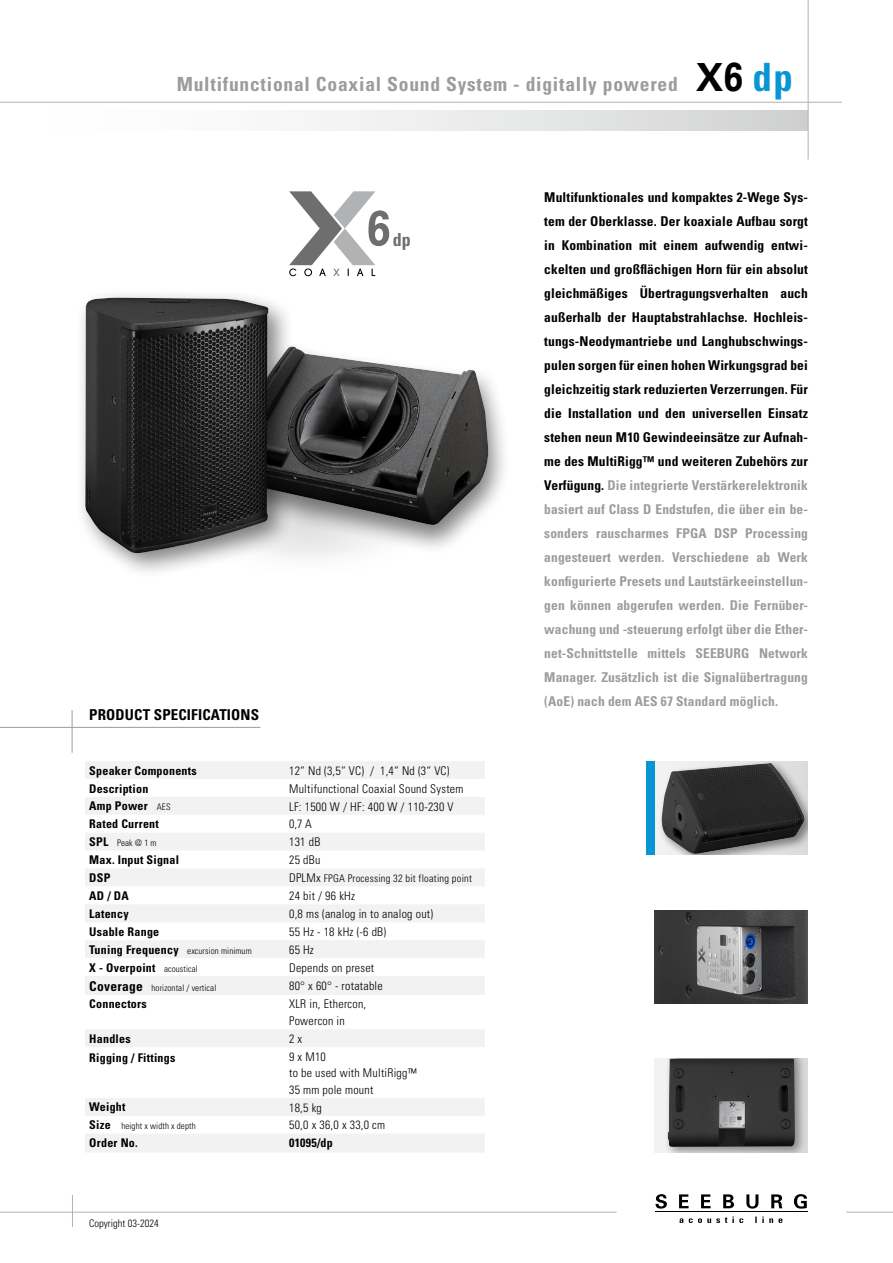
<style>
.page{position:relative;width:893px;height:1263px;background:#fff}
.page>*{position:absolute;margin:0;border:0;box-sizing:border-box;transform-origin:0 0}
.t1{font:700 condensed 39px "Univers";color:#0795d4}
.t2{font:700 condensed 19.5px "Univers";letter-spacing:.04em;color:#9c9c9d}
.t3{font:700 condensed 18px "Univers";color:#6e6e6e}
.t4{font:700 condensed 15px "Univers";letter-spacing:.01em;color:#000}
.t5{font:700 condensed 13.5px/24px "Univers";letter-spacing:.01em;color:#000;text-align:justify}
.t6{font:300 condensed 12px/16.5px "Univers";letter-spacing:.02em;color:#000}
.t7{font:700 condensed 12px "Univers";letter-spacing:.02em;color:#000}
.t8{font:300 condensed 12px "Univers LT";letter-spacing:.02em;color:#000}
.t9{font:300 condensed 10.5px "Univers LT";letter-spacing:.02em;color:#000}
.t10{font:300 condensed 10.5px "Univers";color:#000}
.t11{font:300 condensed 9px "Univers";letter-spacing:.01em;color:#000}
.s1{font-family:"Univers CE";font-stretch:normal;font-size:38.7px;color:#000}
.s2{font-family:"Univers CE";font-stretch:normal;font-size:40.5px;color:#000}
.s3{font-weight:300;font-size:9px}
.s4{font-weight:700;font-size:12px}
.s5{font-size:12px}
.s6{font-weight:700;font-size:13.5px}
.s7{color:#9c9c9d}
</style>
<div class="page">
<div style="left:658px;top:761px;width:150px;height:94px;background:#000;opacity:.45"></div>
<img style="left:661px;top:763px;width:144px;height:91px">
<hr style="left:0;top:727px;width:260px;height:1px;background:#9c9c9d">
<hr style="left:72px;top:710px;width:1px;height:43px;background:#9c9c9d">
<hr style="left:0;top:1212px;width:617px;height:1px;background:#b1b2b3">
<hr style="left:846px;top:1212px;width:47px;height:1px;background:#b1b2b3">
<hr style="left:655px;top:1211px;width:152px;height:1px;background:#000">
<svg style="left:679px;top:1216px;width:103px;height:7px"></svg>
<svg style="left:655px;top:1194px;width:12px;height:14px"></svg>
<svg style="left:679px;top:1194px;width:10px;height:14px"></svg>
<svg style="left:701px;top:1194px;width:10px;height:14px"></svg>
<svg style="left:723px;top:1194px;width:11px;height:14px"></svg>
<svg style="left:746px;top:1194px;width:12px;height:14px"></svg>
<svg style="left:771px;top:1194px;width:11px;height:14px"></svg>
<svg style="left:794px;top:1194px;width:13px;height:14px"></svg>
<hr style="left:72px;top:1195px;width:1px;height:32px;background:#b1b2b3">
<div style="left:646px;top:761px;width:9px;height:94px;background:#0795d4"></div>
<div style="left:655px;top:1059px;width:153px;height:93px;background:#f2f2f2"></div>
<div style="left:664px;top:1059px;width:143px;height:93px;background:#000;opacity:.4"></div>
<img style="left:668px;top:1059px;width:127px;height:88px">
<img style="left:655px;top:910px;width:153px;height:93px">
<div style="left:0;top:111px;width:808px;height:19px;background:linear-gradient(to right,#fff,#d4d5d5)"></div>
<hr style="left:0;top:102px;width:842px;height:1px;background:#b1b2b3">
<hr style="left:808px;top:0;width:1px;height:159px;background:#b1b2b3">
<svg style="left:289px;top:191px;width:100px;height:85px"></svg>
<div style="left:215px;top:341px;width:296px;height:214px;background:#000;opacity:.5"></div>
<div style="left:228px;top:337px;width:267px;height:202px;background:#000;opacity:.6"></div>
<div style="left:69px;top:275px;width:222px;height:309px;background:#000;opacity:.75"></div>
<svg style="left:85px;top:761px;width:400px;height:391px"></svg>
<h2 class="t2" style="left:177px;top:72px;width:503px">Multifunctional Coaxial Sound System - digitally powered</h2>
<h1 class="t1" style="left:696px;top:53px;width:99px"><span class="s1">X</span><span class="s2">6</span> dp</h1>
<h3 class="t3" style="left:393px;top:229px;width:19px">dp</h3>
<p class="t4" style="left:89px;top:706px;width:171px">PRODUCT SPECIFICATIONS</p>
<p class="t7" style="left:89px;top:763px;width:109px">Speaker Components</p>
<p class="t6" style="left:289px;top:762px;width:162px">12“ Nd (3,5“ VC) / 1,4“ Nd (3“ VC)</p>
<p class="t7" style="left:89px;top:781px;width:61px">Description</p>
<p class="t6" style="left:289px;top:780px;width:176px">Multifunctional Coaxial Sound System</p>
<p class="t7" style="left:89px;top:799px;width:83px">Amp Power <span class="s3">AES</span></p>
<p class="t6" style="left:289px;top:798px;width:166px">LF: 1500 W / HF: 400 W / 110-230 V</p>
<p class="t7" style="left:89px;top:817px;width:71px">Rated Current</p>
<p class="t6" style="left:289px;top:816px;width:24px">0,7 A</p>
<p class="t11" style="left:89px;top:837px;width:69px"><span class="s4">SPL</span> Peak @ 1 m</p>
<p class="t6" style="left:289px;top:833px;width:33px">131 dB</p>
<p class="t7" style="left:89px;top:852px;width:91px">Max. Input Signal</p>
<p class="t6" style="left:289px;top:851px;width:33px">25 dBu</p>
<p class="t7" style="left:89px;top:870px;width:23px">DSP</p>
<p class="t9" style="left:289px;top:872px;width:184px"><span class="s5">DPLMx</span> FPGA Processing 32 bit floating point</p>
<p class="t7" style="left:89px;top:888px;width:41px">AD / DA</p>
<p class="t8" style="left:289px;top:889px;width:67px">24 bit / 96 kHz</p>
<p class="t7" style="left:89px;top:906px;width:41px">Latency</p>
<p class="t8" style="left:289px;top:907px;width:146px">0,8 ms (analog in to analog out)</p>
<p class="t7" style="left:89px;top:924px;width:71px">Usable Range</p>
<p class="t6" style="left:289px;top:923px;width:98px">55 Hz - 18 kHz (-6 dB)</p>
<p class="t11" style="left:89px;top:945px;width:164px"><span class="s4">Tuning Frequency</span> excursion minimum</p>
<p class="t6" style="left:289px;top:941px;width:26px">65 Hz</p>
<p class="t7" style="left:89px;top:960px;width:110px">X - Overpoint <span class="s3">acoustical</span></p>
<p class="t6" style="left:289px;top:959px;width:87px">Depends on preset</p>
<p class="t11" style="left:89px;top:982px;width:129px"><span class="s6">Coverage</span> horizontal / vertical</p>
<p class="t6" style="left:289px;top:977px;width:95px">80° x 60° - rotatable</p>
<p class="t7" style="left:89px;top:997px;width:59px">Connectors</p>
<p class="t6" style="left:289px;top:996px;width:79px">XLR in, Ethercon,<br>Powercon in</p>
<p class="t7" style="left:89px;top:1031px;width:43px">Handles</p>
<p class="t6" style="left:289px;top:1030px;width:15px">2 x</p>
<p class="t7" style="left:89px;top:1050px;width:88px">Rigging / Fittings</p>
<p class="t6" style="left:289px;top:1048px;width:129px">9 x M10<br>to be used with MultiRigg™<br>35 mm pole mount</p>
<p class="t7" style="left:89px;top:1100px;width:38px">Weight</p>
<p class="t6" style="left:289px;top:1099px;width:34px">18,5 kg</p>
<p class="t11" style="left:89px;top:1121px;width:108px"><span class="s4">Size</span> height x width x depth</p>
<p class="t6" style="left:289px;top:1117px;width:98px">50,0 x 36,0 x 33,0 cm</p>
<p class="t7" style="left:89px;top:1135px;width:50px">Order No.</p>
<p class="t7" style="left:289px;top:1135px;width:45px">01095/dp</p>
<p class="t10" style="left:89px;top:1216px;width:71px">Copyright 03-2024</p>
<p class="t5" style="left:544px;top:185px;width:265px">Multifunktionales und kompaktes 2-Wege Sys&shy;tem der Oberklasse. Der koaxiale Aufbau sorgt in Kombination mit einem aufwendig entwi&shy;ckelten und großflächigen Horn für ein absolut gleichmäßiges Übertragungsverhalten auch außerhalb der Hauptabstrahlachse. Hochleis&shy;tungs-Neodymantriebe und Langhubschwings&shy;pulen sorgen für einen hohen Wirkungsgrad bei gleichzeitig stark reduzierten Verzerrungen. Für die Installation und den universellen Einsatz stehen neun M10 Gewindeeinsätze zur Aufnah&shy;me des MultiRigg™ und weiteren Zubehörs zur Verfügung. <span class="s7">Die integrierte Verstärkerelektronik basiert auf Class D Endstufen, die über ein be&shy;sonders rauscharmes FPGA DSP Processing angesteuert werden. Verschiedene ab Werk konfigurierte Presets und Lautstärkeeinstellun&shy;gen können abgerufen werden. Die Fernüber&shy;wachung und -steuerung erfolgt über die Ether&shy;net-Schnittstelle mittels SEEBURG Network Manager. Zusätzlich ist die Signalübertragung (AoE) nach dem AES 67 Standard möglich.</span></p>
</div>
